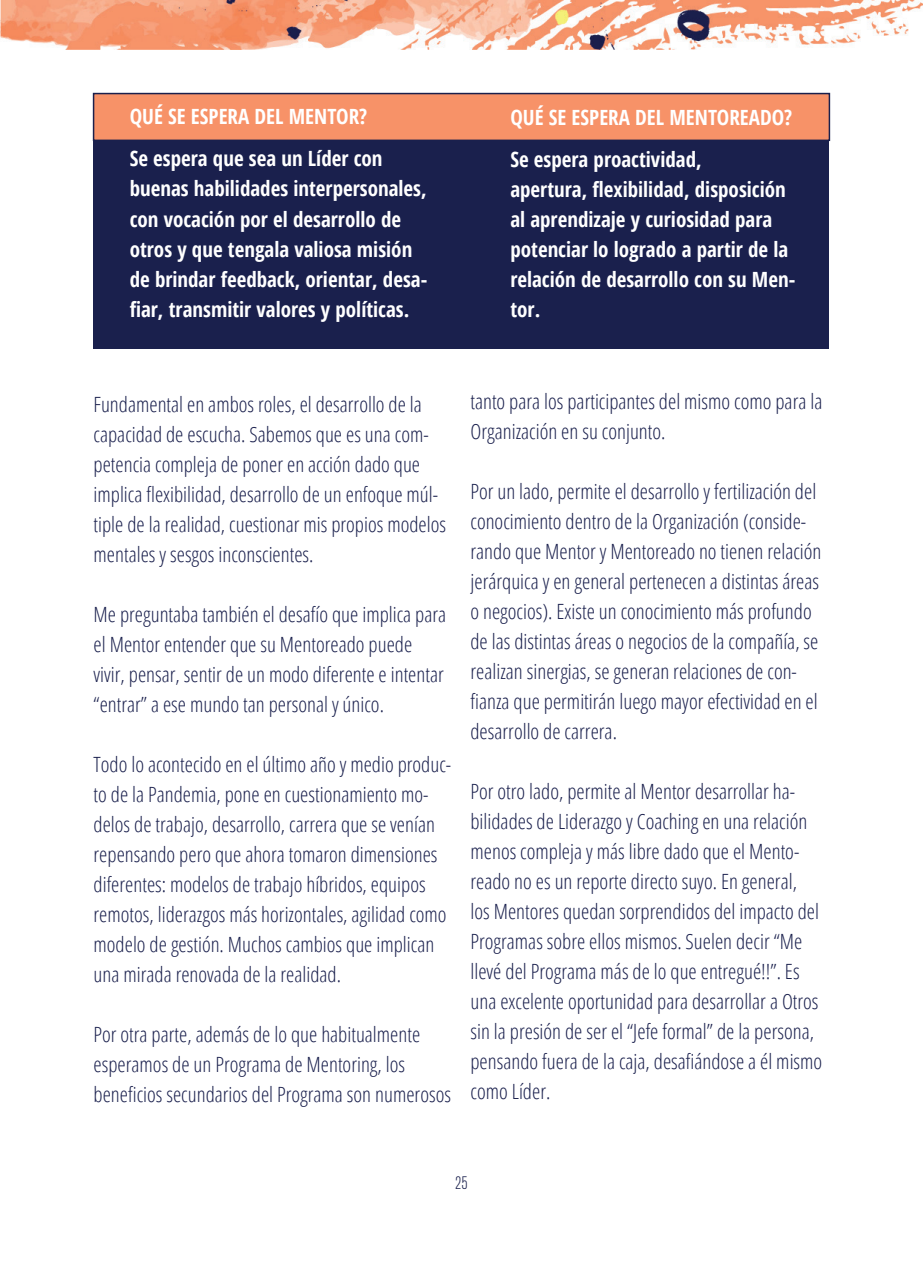
<style>
.page{position:relative;width:923px;height:1263px;background:#fff}
.page>*{position:absolute;margin:0;border:0;box-sizing:border-box;transform-origin:0 0}
.t1{font:300 21px/30px "Open Sans Condensed";color:#1a204d}
.t2{font:700 21px/30px "Open Sans Condensed";color:#fff}
.t3{font:300 condensed 18px "Akzidenz Grotesk BE";color:#1a204d}
</style>
<div class="page">
<div style="left:94px;top:94px;width:735px;height:255px;background:#1a204d"></div>
<div style="left:93px;top:93px;width:737px;height:48px;background:#f79268;border:2px solid #1a204d"></div>
<img style="left:0;top:0;width:923px;height:50px">
<p class="t2" style="left:130px;top:95px;width:254px;line-height:42px">QUÉ SE ESPERA DEL MENTOR?<br>Se espera que sea un Líder con</p>
<p class="t2" style="left:130px;top:173px;width:299px">buenas habilidades interpersonales, con vocación por el desarrollo de otros y que tengala valiosa misión de brindar feedback, orientar, desa&shy;fiar, transmitir valores y políticas.</p>
<p class="t2" style="left:510px;top:95px;width:283px;line-height:42px">QUÉ SE ESPERA DEL MENTOREADO?<br>Se espera proactividad,</p>
<p class="t2" style="left:510px;top:173px;width:286px">apertura, flexibilidad, disposición al aprendizaje y curiosidad para potenciar lo logrado a partir de la relación de desarrollo con su Men&shy;tor.</p>
<p class="t1" style="left:94px;top:388px;width:354px">Fundamental en ambos roles, el desarrollo de la capacidad de escucha. Sabemos que es una com&shy;petencia compleja de poner en acción dado que implica flexibilidad, desarrollo de un enfoque múl&shy;tiple de la realidad, cuestionar mis propios modelos mentales y sesgos inconscientes.</p>
<p class="t1" style="left:94px;top:598px;width:354px">Me preguntaba también el desafío que implica para el Mentor entender que su Mentoreado puede vivir, pensar, sentir de un modo diferente e intentar “entrar” a ese mundo tan personal y único.</p>
<p class="t1" style="left:94px;top:748px;width:359px">Todo lo acontecido en el último año y medio produc&shy;to de la Pandemia, pone en cuestionamiento mo&shy;delos de trabajo, desarrollo, carrera que se venían repensando pero que ahora tomaron dimensiones diferentes: modelos de trabajo híbridos, equipos remotos, liderazgos más horizontales, agilidad como modelo de gestión. Muchos cambios que implican una mirada renovada de la realidad.</p>
<p class="t1" style="left:94px;top:1019px;width:359px">Por otra parte, además de lo que habitualmente esperamos de un Programa de Mentoring, los beneficios secundarios del Programa son numerosos</p>
<p class="t1" style="left:470px;top:385px;width:353px">tanto para los participantes del mismo como para la<br>Organización en su conjunto.</p>
<p class="t1" style="left:470px;top:475px;width:352px">Por un lado, permite el desarrollo y fertilización del conocimiento dentro de la Organización (conside&shy;rando que Mentor y Mentoreado no tienen relación jerárquica y en general pertenecen a distintas áreas o negocios). Existe un conocimiento más profundo de las distintas áreas o negocios de la compañía, se realizan sinergias, se generan relaciones de con&shy;fianza que permitirán luego mayor efectividad en el desarrollo de carrera.</p>
<p class="t1" style="left:470px;top:775px;width:353px">Por otro lado, permite al Mentor desarrollar ha&shy;bilidades de Liderazgo y Coaching en una relación menos compleja y más libre dado que el Mento&shy;reado no es un reporte directo suyo. En general,<br>los Mentores quedan sorprendidos del impacto del Programas sobre ellos mismos. Suelen decir “Me llevé del Programa más de lo que entregué!!”. Es una excelente oportunidad para desarrollar a Otros sin la presión de ser el “Jefe formal” de la persona, pensando fuera de la caja, desafiándose a él mismo como Líder.</p>
<p class="t3" style="left:455px;top:1173px;width:14px">25</p>
</div>
